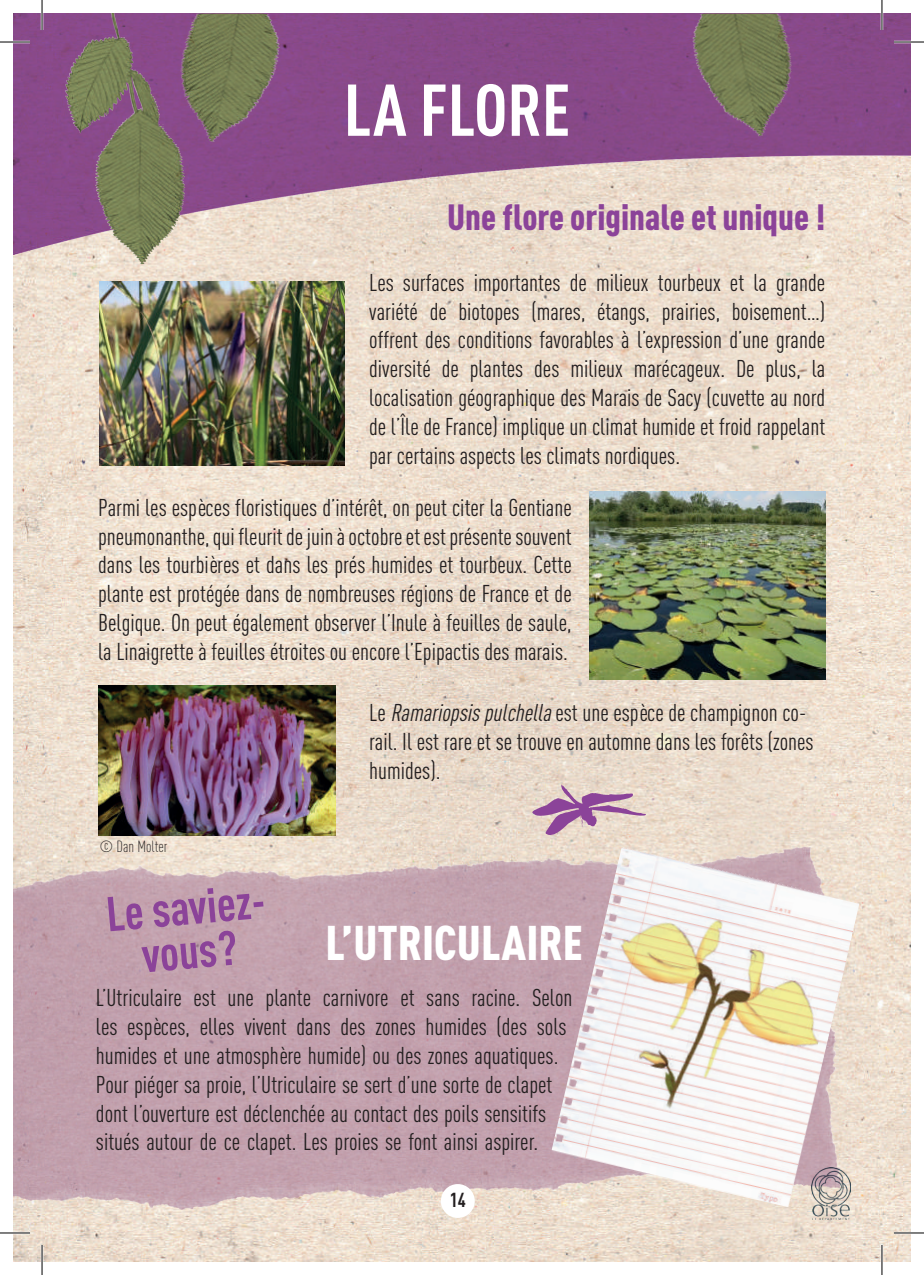
<style>
.page{position:relative;width:924px;height:1275px;background:#fff}
.page>*{position:absolute;margin:0;border:0;box-sizing:border-box;transform-origin:0 0}
.t1{font:700 72px "DIN Cond";color:#fff}
.t2{font:700 48px/44px "DIN Cond";color:#8b4399;text-align:center}
.t3{font:900 48px "DIN Cond";color:#fff}
.t4{font:900 36px "DIN Cond";color:#8b4399}
.t5{font:24px/28.8px "DIN Cond";color:#231f20;text-align:justify}
.t6{font:700 20px "DIN Cond";color:#231f20}
.t7{font:300 16px "DIN Cond";color:#231f20}
.s1{font-style:italic}
</style>
<div class="page">
<img style="left:14px;top:254px;width:895px;height:1007px">
<img style="left:14px;top:14px;width:895px;height:240px">
<img style="left:14px;top:846px;width:827px;height:364px">
<img style="left:551px;top:847px;width:308px;height:360px">
<img style="left:63px;top:14px;width:124px;height:251px">
<img style="left:162px;top:14px;width:129px;height:140px">
<img style="left:679px;top:14px;width:129px;height:134px">
<img style="left:98px;top:685px;width:237px;height:150px">
<svg style="left:532px;top:784px;width:113px;height:51px;background:#cbabbb"></svg>
<img style="left:99px;top:282px;width:245px;height:183px">
<img style="left:589px;top:491px;width:235px;height:188px">
<div style="left:440px;top:1184px;width:34px;height:34px;background:#fff;border-radius:50%"></div>
<svg style="left:809px;top:1165px;width:43px;height:56px"></svg>
<img style="left:811px;top:1167px;width:39px;height:52px">
<hr style="left:0;top:41px;width:30px;height:2px;background:#fff">
<hr style="left:893px;top:41px;width:30px;height:2px;background:#fff">
<hr style="left:0;top:1231px;width:30px;height:3px;background:#fff">
<hr style="left:893px;top:1231px;width:30px;height:3px;background:#fff">
<hr style="left:41px;top:0;width:2px;height:30px;background:#fff">
<hr style="left:41px;top:1245px;width:2px;height:30px;background:#fff">
<hr style="left:880px;top:0;width:2px;height:30px;background:#fff">
<hr style="left:880px;top:1245px;width:2px;height:30px;background:#fff">
<hr style="left:0;top:42px;width:30px;height:1px;background:#000">
<hr style="left:893px;top:42px;width:30px;height:1px;background:#000">
<hr style="left:0;top:1232px;width:30px;height:1px;background:#000">
<hr style="left:893px;top:1232px;width:30px;height:1px;background:#000">
<hr style="left:42px;top:0;width:1px;height:30px;background:#000">
<hr style="left:42px;top:1245px;width:1px;height:30px;background:#000">
<hr style="left:881px;top:0;width:1px;height:30px;background:#000">
<hr style="left:881px;top:1245px;width:1px;height:30px;background:#000">
<h1 class="t1" style="left:343px;top:66px;width:228px">LA FLORE</h1>
<h3 class="t4" style="left:447px;top:194px;width:379px">Une flore originale et unique !</h3>
<p class="t5" style="left:369px;top:268px;width:457px">Les surfaces importantes de milieux tourbeux et la grande variété de biotopes (mares, étangs, prairies, boisement…) offrent des conditions favorables à l’expression d’une grande diversité de plantes des milieux marécageux. De plus, la localisation géographique des Marais de Sacy (cuvette au nord de l’Île de France) implique un climat humide et froid rappelant par certains aspects les climats nordiques.</p>
<p class="t5" style="left:98px;top:492px;width:475px">Parmi les espèces floristiques d’intérêt, on peut citer la Gentiane pneumonanthe, qui fleurit de juin à octobre et est présente souvent dans les tourbières et dans les prés humides et tourbeux. Cette plante est protégée dans de nombreuses régions de France et de Belgique. On peut également observer l’Inule à feuilles de saule, la Linaigrette à feuilles étroites ou encore l’Epipactis des marais.</p>
<p class="t7" style="left:99px;top:837px;width:69px">© Dan Molter</p>
<p class="t5" style="left:369px;top:698px;width:445px;text-align:left">Le <span class="s1">Ramariopsispulchella</span>est une espèce de champignon co&shy;rail. Il est rare et se trouve en automne dans les forêts (zones humides).</p>
<h2 class="t2" style="left:104px;top:891px;width:171px;rotate:-5deg">Le saviez&shy;vous?</h2>
<p class="t5" style="left:96px;top:983px;width:478px;text-align:left">L’Utriculaire est une plante carnivore et sans racine. Selon les espèces, elles vivent dans des zones humides (des sols humides et une atmosphère humide) ou des zones aquatiques.<br>Pour piéger sa proie, l’Utriculaire se sert d’une sorte de clapet dont l’ouverture est déclenchée au contact des poils sensitifs situés autour de ce clapet. Les proies se font ainsi aspirer.</p>
<h2 class="t3" style="left:325px;top:912px;width:258px">L’UTRICULAIRE</h2>
<p class="t6" style="left:449px;top:1188px;width:18px">14</p>
</div>
